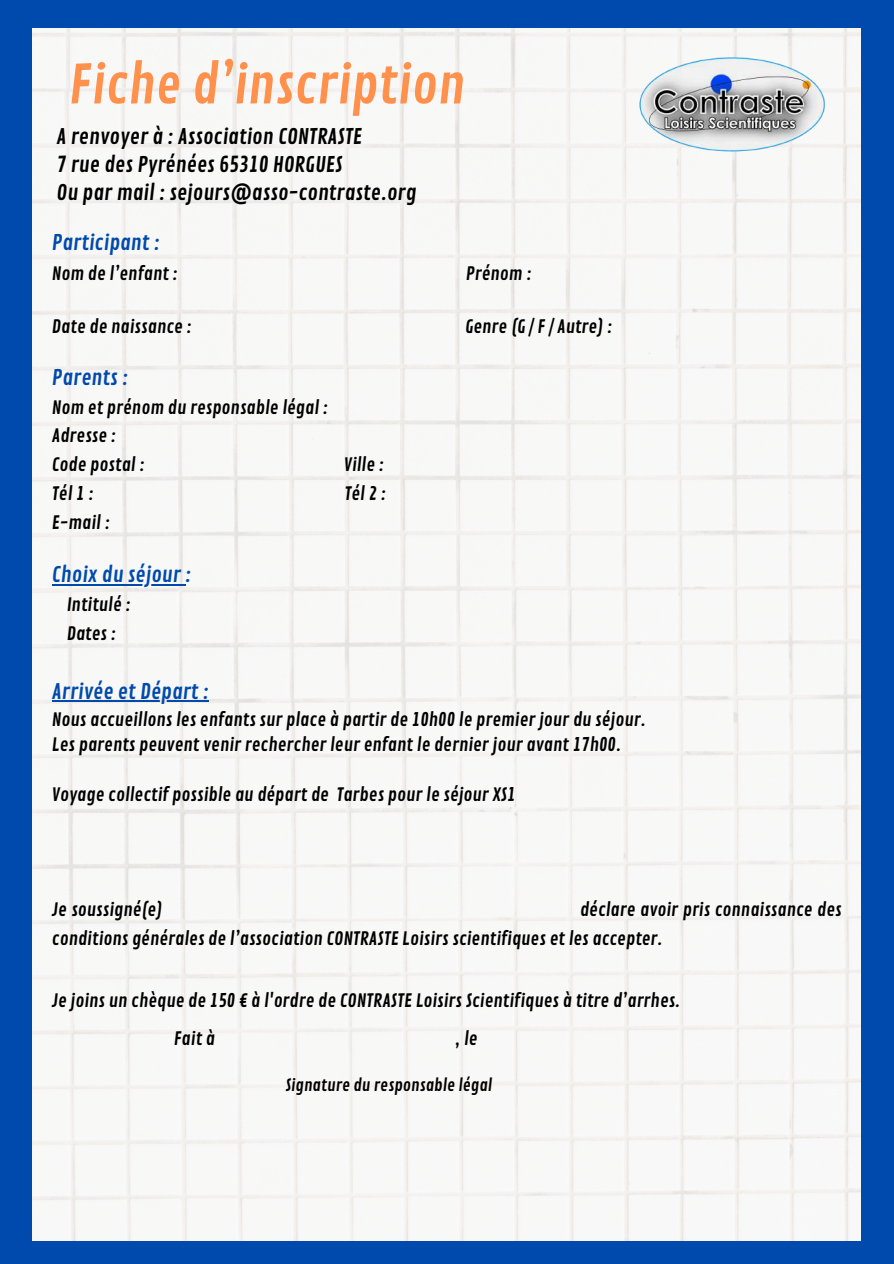
<style>
.page{position:relative;width:894px;height:1264px;background:#fff}
.page>*{position:absolute;margin:0;border:0;box-sizing:border-box;transform-origin:0 0}
.t1{font:52.5px "Contrail One";color:#ff914d}
.t2{font:21px/28.2px "Contrail One";color:#000}
.t3{font:21px "Contrail One";color:#004aad}
.t4{font:18px/28.8px "Contrail One";color:#000}
.t5{font:16.5px "Contrail One";color:#000}
</style>
<div class="page">
<img style="left:32px;top:28px;width:829px;height:1213px">
<div style="left:0;top:1241px;width:893px;height:22px;background:#004aad"></div>
<div style="left:861px;top:0;width:32px;height:1263px;background:#004aad"></div>
<div style="left:0;top:0;width:893px;height:28px;background:#004aad"></div>
<div style="left:0;top:0;width:32px;height:1263px;background:#004aad"></div>
<img style="left:638px;top:57px;width:185px;height:96px">
<hr style="left:52px;top:583px;width:133px;height:2px;background:#004aad">
<hr style="left:52px;top:700px;width:157px;height:1px;background:#004aad">
<h1 class="t1" style="left:69px;top:54px;width:398px">Fiche d’inscription</h1>
<p class="t2" style="left:57px;top:123px;width:361px">A renvoyer à : Association CONTRASTE<br>7 rue des Pyrénées 65310 HORGUES<br>Ou par mail : sejours@asso-contraste.org</p>
<p class="t3" style="left:52px;top:230px;width:109px">Participant :</p>
<p class="t4" style="left:52px;top:259px;width:127px">Nom de l’enfant :</p>
<p class="t4" style="left:465px;top:259px;width:67px">Prénom :</p>
<p class="t4" style="left:52px;top:313px;width:141px">Date de naissance :</p>
<p class="t4" style="left:465px;top:313px;width:149px">Genre (G / F / Autre) :</p>
<p class="t3" style="left:52px;top:365px;width:78px">Parents :</p>
<p class="t4" style="left:52px;top:393px;width:277px">Nom et prénom du responsable légal :<br>Adresse :<br>Code postal :</p>
<p class="t4" style="left:344px;top:451px;width:41px">Ville :</p>
<p class="t4" style="left:52px;top:479px;width:43px">Tél1:</p>
<p class="t4" style="left:344px;top:479px;width:43px">Tél2:</p>
<p class="t4" style="left:52px;top:508px;width:59px">E-mail :</p>
<p class="t3" style="left:52px;top:562px;width:141px">Choix du séjour :</p>
<p class="t4" style="left:67px;top:591px;width:65px">Intitulé :<br>Dates :</p>
<p class="t3" style="left:52px;top:678px;width:158px">Arrivée et Départ :</p>
<p class="t4" style="left:52px;top:707px;width:595px;line-height:25px">Nous accueillons les enfants sur place à partir de 10h00 le premier jour du séjour.<br>Les parents peuvent venir rechercher leur enfant le dernier jour avant 17h00.</p>
<p class="t4" style="left:52px;top:780px;width:465px">Voyage collectif possible au départ de Tarbes pour le séjour XS1</p>
<p class="t4" style="left:52px;top:895px;width:112px">Je soussigné(e)</p>
<p class="t4" style="left:52px;top:895px;width:791px;line-height:29.4px;text-indent:528px">déclare avoir pris connaissance des conditions générales de l’association CONTRASTE Loisirs scientifiques et les accepter.</p>
<p class="t4" style="left:174px;top:982px;width:508px;line-height:38.1px;text-indent:-122px">Je joins un chèque de 150 € à l'ordre de CONTRASTE Loisirs Scientifiques à titre d’arrhes.<br>Fait à</p>
<p class="t4" style="left:455px;top:1024px;width:24px">,le</p>
<p class="t5" style="left:285px;top:1075px;width:208px">Signature du responsable légal</p>
</div>
